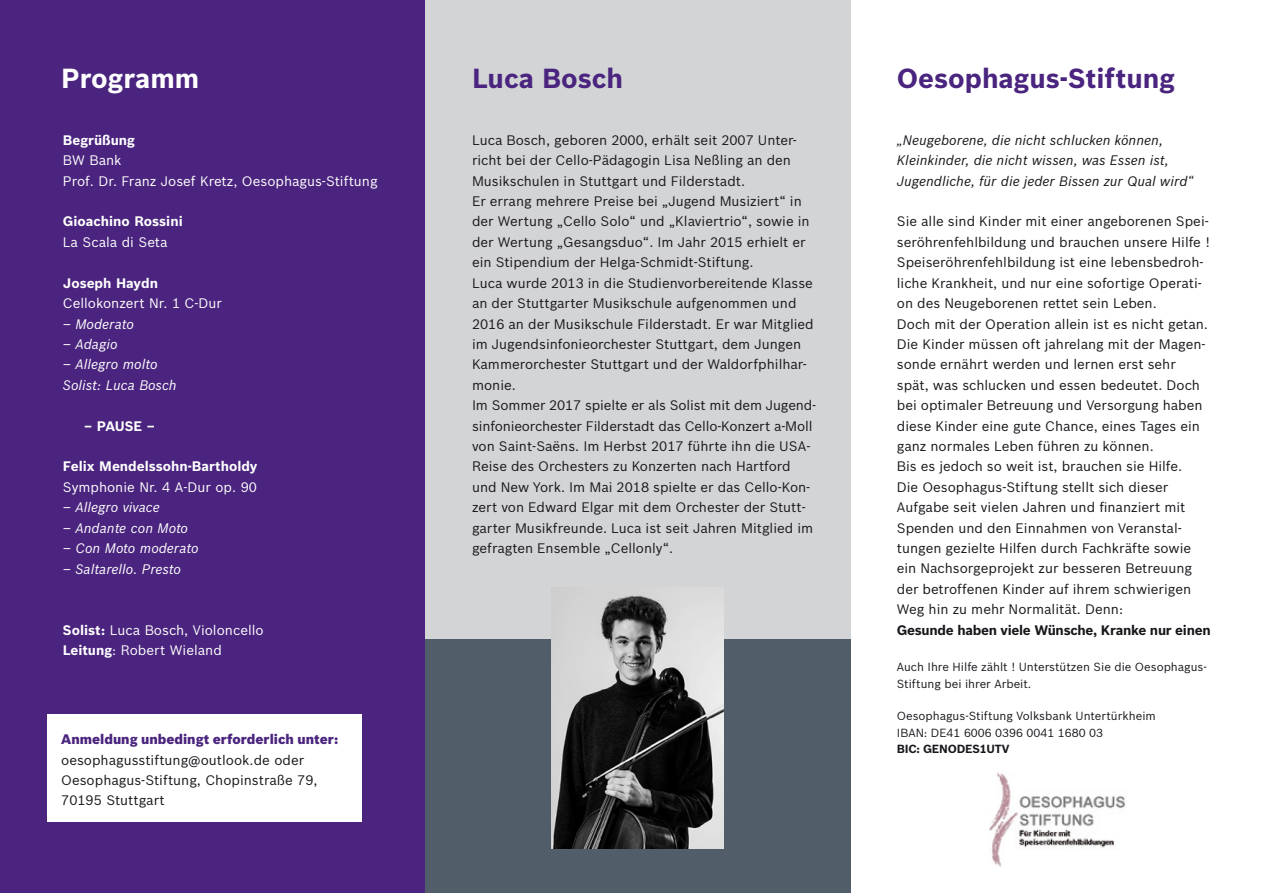
<style>
.page{position:relative;width:1263px;height:893px;background:#fff}
.page>*{position:absolute;margin:0;border:0;box-sizing:border-box;transform-origin:0 0}
.t1{font:700 27px "Bosch Sans";color:#4a247e}
.t2{font:700 27px "Bosch Sans";color:#fff}
.t3{font:13.5px/20.4px "Bosch Sans";color:#1a171c}
.t4{font:13.5px/20.4px "Bosch Sans";color:#fff}
.t5{font:italic 13.5px/20.4px "Bosch Sans";color:#1a171c}
.t6{font:italic 13.5px/20.4px "Bosch Sans";color:#fff}
.t7{font:700 13.5px "Bosch Sans";color:#fff}
.t8{font:700 13.5px "Bosch Sans";letter-spacing:-.02em;color:#1a171c}
.t9{font:900 13.5px "Bosch Sans";color:#4a247e}
.t10{font:11.55px/16.4px "Bosch Sans";color:#1a171c}
.t11{font:700 11.55px "Bosch Sans";letter-spacing:-.02em;color:#1a171c}
.s1{font-weight:700}
</style>
<div class="page">
<div style="left:0;top:0;width:425px;height:893px;background:#4a247e"></div>
<div style="left:425px;top:0;width:425px;height:893px;background:#d2d4d6"></div>
<div style="left:425px;top:639px;width:425px;height:254px;background:#515d69"></div>
<img style="left:551px;top:588px;width:172px;height:260px">
<img style="left:989px;top:773px;width:137px;height:94px">
<div style="left:47px;top:714px;width:315px;height:108px;background:#fff"></div>
<h1 class="t2" style="left:61px;top:62px;width:140px">Programm</h1>
<h1 class="t1" style="left:472px;top:62px;width:153px">Luca Bosch</h1>
<p class="t7" style="left:63px;top:132px;width:74px">Begrüßung</p>
<p class="t4" style="left:63px;top:150px;width:316px">BW Bank<br>Prof. Dr. Franz Josef Kretz, Oesophagus-Stiftung</p>
<p class="t7" style="left:63px;top:213px;width:121px">Gioachino Rossini</p>
<p class="t4" style="left:63px;top:232px;width:106px">La Scala di Seta</p>
<p class="t7" style="left:63px;top:274px;width:97px">Joseph Haydn</p>
<p class="t4" style="left:63px;top:293px;width:161px">Cellokonzert Nr. 1 C-Dur</p>
<p class="t6" style="left:63px;top:313px;width:73px">– Moderato</p>
<p class="t6" style="left:63px;top:334px;width:56px">– Adagio</p>
<p class="t6" style="left:63px;top:354px;width:115px">– Allegro molto<br>Solist: Luca Bosch</p>
<p class="t7" style="left:84px;top:417px;width:72px">– PAUSE –</p>
<p class="t7" style="left:63px;top:458px;width:196px">Felix Mendelssohn-Bartholdy</p>
<p class="t4" style="left:63px;top:477px;width:195px">Symphonie Nr. 4 A-Dur op. 90</p>
<p class="t6" style="left:63px;top:497px;width:99px">– Allegro vivace</p>
<p class="t6" style="left:63px;top:517px;width:127px">– Andante con Moto</p>
<p class="t6" style="left:63px;top:538px;width:137px">– Con Moto moderato</p>
<p class="t6" style="left:63px;top:558px;width:120px">– Saltarello. Presto</p>
<p class="t4" style="left:63px;top:619px;width:202px"><span class="s1">Solist:</span> Luca Bosch, Violoncello<br><span class="s1">Leitung</span>: Robert Wieland</p>
<p class="t9" style="left:61px;top:731px;width:279px">Anmeldung unbedingt erforderlich unter:</p>
<p class="t3" style="left:61px;top:749px;width:258px">oesophagusstiftung@outlook.de oder<br>Oesophagus-Stiftung, Chopinstraße 79,<br>70195 Stuttgart</p>
<p class="t3" style="left:472px;top:130px;width:346px">Luca Bosch, geboren 2000, erhält seit 2007 Unter&shy;richt bei der Cello-Pädagogin Lisa Neßling an den Musikschulen in Stuttgart und Filderstadt.<br>Er errang mehrere Preise bei „Jugend Musiziert“ in der Wertung „Cello Solo“ und „Klaviertrio“, sowie in der Wertung „Gesangsduo“. Im Jahr 2015 erhielt er ein Stipendium der Helga-Schmidt-Stiftung.<br>Luca wurde 2013 in die Studienvorbereitende Klasse an der Stuttgarter Musikschule aufgenommen und 2016 an der Musikschule Filderstadt. Er war Mitglied im Jugendsinfonieorchester Stuttgart, dem Jungen Kammerorchester Stuttgart und der Waldorfphilhar&shy;monie.<br>Im Sommer 2017 spielte er als Solist mit dem Jugend&shy;sinfonieorchester Filderstadt das Cello-Konzert a-Moll von Saint-Saëns. Im Herbst 2017 führte ihn die USA-Reise des Orchesters zu Konzerten nach Hartford und New York. Im Mai 2018 spielte er das Cello-Kon&shy;zert von Edward Elgar mit dem Orchester der Stutt&shy;garter Musikfreunde. Luca ist seit Jahren Mitglied im gefragten Ensemble „Cellonly“.</p>
<h1 class="t1" style="left:897px;top:62px;width:280px">Oesophagus-Stiftung</h1>
<p class="t5" style="left:897px;top:130px;width:298px">„Neugeborene, die nicht schlucken können,<br>Kleinkinder, die nicht wissen, was Essen ist,<br>Jugendliche, für die jeder Bissen zur Qual wird“</p>
<p class="t3" style="left:897px;top:211px;width:314px">Sie alle sind Kinder mit einer angeborenen Spei&shy;seröhrenfehlbildung und brauchen unsere Hilfe !<br>Speiseröhrenfehlbildung ist eine lebensbedroh&shy;liche Krankheit, und nur eine sofortige Operati&shy;on des Neugeborenen rettet sein Leben.<br>Doch mit der Operation allein ist es nicht getan.<br>Die Kinder müssen oft jahrelang mit der Magen&shy;sonde ernährt werden und lernen erst sehr spät, was schlucken und essen bedeutet. Doch bei optimaler Betreuung und Versorgung haben diese Kinder eine gute Chance, eines Tages ein ganz normales Leben führen zu können.<br>Bis es jedoch so weit ist, brauchen sie Hilfe.<br>Die Oesophagus-Stiftung stellt sich dieser Aufgabe seit vielen Jahren und finanziert mit Spenden und den Einnahmen von Veranstal&shy;tungen gezielte Hilfen durch Fachkräfte sowie ein Nachsorgeprojekt zur besseren Betreuung der betroffenen Kinder auf ihrem schwierigen Weg hin zu mehr Normalität. Denn:</p>
<p class="t8" style="left:897px;top:621px;width:315px">Gesunde haben viele Wünsche, Kranke nur einen</p>
<p class="t10" style="left:897px;top:659px;width:312px">Auch Ihre Hilfe zählt ! Unterstützen Sie die Oesophagus-<br>Stiftung bei ihrer Arbeit.</p>
<p class="t10" style="left:897px;top:708px;width:260px">Oesophagus-Stiftung Volksbank Untertürkheim<br>IBAN: DE41 6006 0396 0041 1680 03</p>
<p class="t11" style="left:897px;top:741px;width:114px">BIC: GENODES1UTV</p>
</div>
